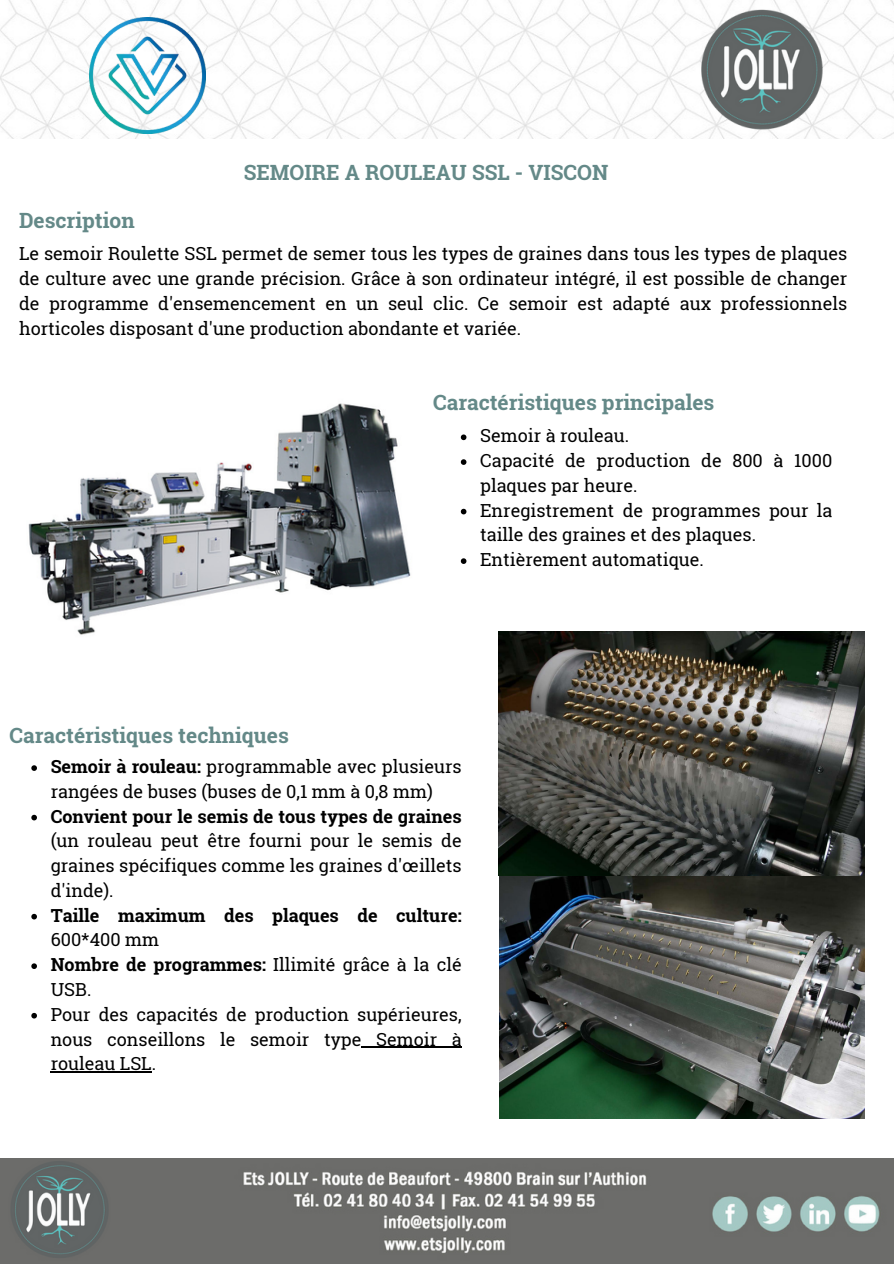
<style>
.page{position:relative;width:894px;height:1264px;background:#fff}
.page>*{position:absolute;margin:0;border:0;box-sizing:border-box;transform-origin:0 0}
.t1{font:700 21px "Roboto Slab";color:#648988}
.t2{font:18px/24.8px "Roboto Slab";color:#000}
.t3{font:700 18px/24.8px "Roboto Slab";color:#000}
.s1{font-weight:700}
.s2{font-weight:400}
</style>
<div class="page">
<img style="left:0;top:0;width:893px;height:138px">
<img style="left:0;top:1158px;width:893px;height:105px">
<img style="left:699px;top:5px;width:129px;height:128px">
<img style="left:89px;top:18px;width:116px;height:115px">
<img style="left:28px;top:403px;width:383px;height:232px">
<img style="left:498px;top:631px;width:366px;height:487px">
<svg style="left:460px;top:434px;width:6px;height:6px"></svg>
<svg style="left:460px;top:459px;width:6px;height:6px"></svg>
<svg style="left:460px;top:509px;width:6px;height:5px"></svg>
<svg style="left:460px;top:558px;width:6px;height:6px"></svg>
<svg style="left:31px;top:765px;width:6px;height:6px"></svg>
<svg style="left:31px;top:814px;width:6px;height:6px"></svg>
<svg style="left:31px;top:913px;width:6px;height:6px"></svg>
<svg style="left:31px;top:963px;width:6px;height:6px"></svg>
<svg style="left:31px;top:1012px;width:6px;height:6px"></svg>
<hr style="left:361px;top:1046px;width:100px;height:1px;background:#000">
<hr style="left:51px;top:1071px;width:101px;height:1px;background:#000">
<h2 class="t1" style="left:19px;top:206px;width:117px">Description</h2>
<p class="t1" style="left:243px;top:158px;width:366px">SEMOIRE A ROULEAU SSL - VISCON</p>
<p class="t2" style="left:19px;top:241px;width:829px;text-align:justify">Le semoir Roulette SSL permet de semer tous les types de graines dans tous les types de plaques de culture avec une grande précision. Grâce à son ordinateur intégré, il est possible de changer de programme d'ensemencement en un seul clic. Ce semoir est adapté aux professionnels horticoles disposant d'une production abondante et variée.</p>
<p class="t1" style="left:433px;top:388px;width:282px">Caractéristiques principales</p>
<p class="t2" style="left:480px;top:423px;width:150px">Semoir à rouleau.</p>
<p class="t2" style="left:480px;top:448px;width:353px">Capacité de production de 800 à 1000 plaques par heure.</p>
<p class="t2" style="left:480px;top:497px;width:353px">Enregistrement de programmes pour la taille des graines et des plaques.</p>
<p class="t2" style="left:480px;top:547px;width:225px">Entièrement automatique.</p>
<p class="t1" style="left:10px;top:721px;width:281px">Caractéristiques techniques</p>
<p class="t2" style="left:51px;top:753px;width:412px"><span class="s1">Semoir à rouleau:</span> programmable avec plusieurs rangées de buses (buses de 0,1 mm à 0,8 mm)</p>
<h2 class="t2" style="left:51px;top:803px;width:412px;text-align:justify"><span class="s1">Convient pour le semis de tous types de graines </span>(un rouleau peut être fourni pour le semis de graines spécifiques comme les graines d'œillets d'inde).</h2>
<p class="t3" style="left:51px;top:902px;width:412px">Taille maximum des plaques de culture:<br><span class="s2">600*400 mm</span></p>
<p class="t2" style="left:51px;top:951px;width:412px"><span class="s1">Nombre de programmes:</span> Illimité grâce à la clé<br>USB.</p>
<p class="t2" style="left:51px;top:1001px;width:412px;text-align:justify">Pour des capacités de production supérieures, nous conseillons le semoir type Semoir à rouleau LSL.</p>
</div>
